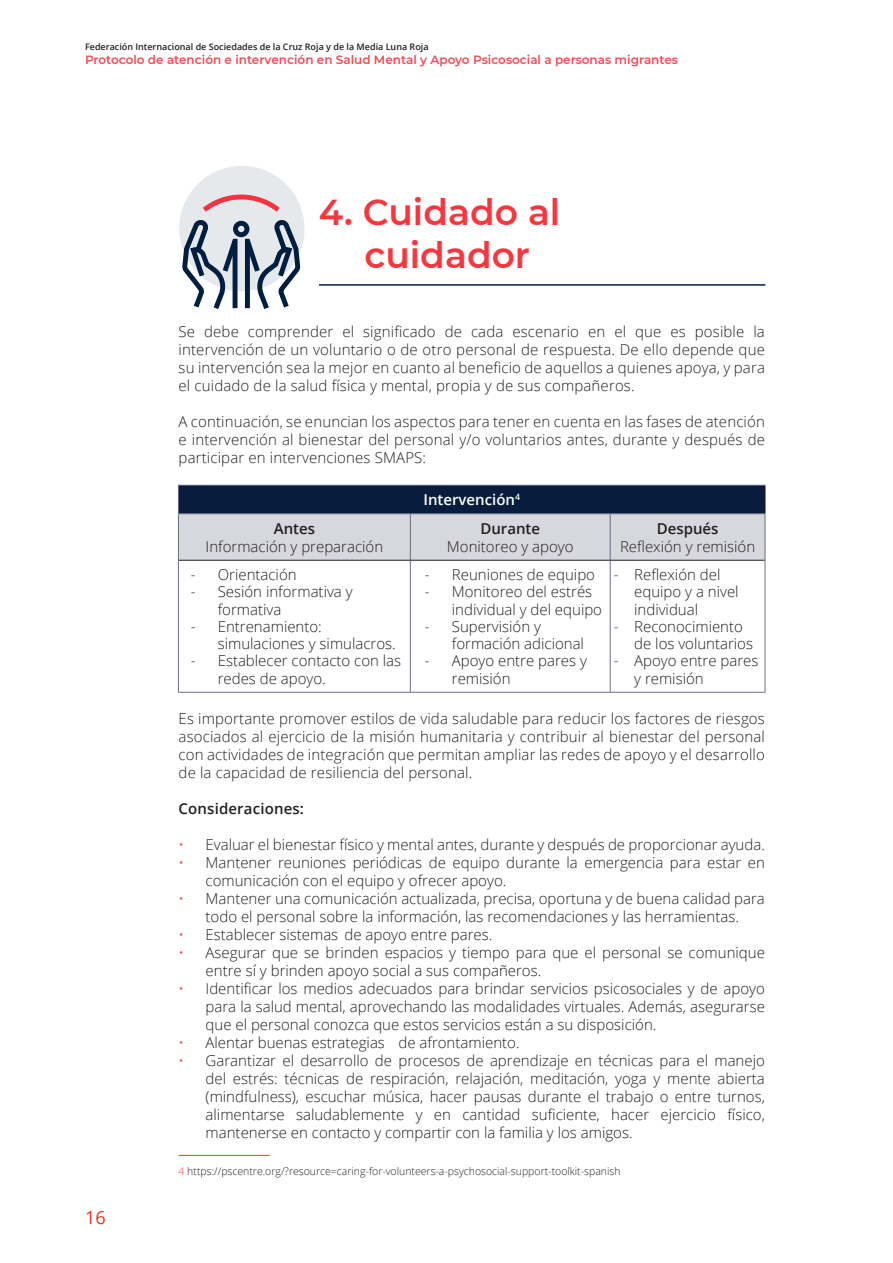
<style>
.page{position:relative;width:893px;height:1263px;background:#fff}
.page>*{position:absolute;margin:0;border:0;box-sizing:border-box;transform-origin:0 0}
.Heading_1{font:600 36px "Montserrat";color:#f9353e}
.t1{font:18px "Open Sans";color:#ee2e22}
.Cover_boilerplate_te{font:300 15px/18px "Open Sans";color:#231f20;text-align:justify}
.List_Paragraph{font:300 15px/17.2px "Open Sans";color:#231f20}
.Cover_boilerplate_te-2{font:600 15px "Open Sans";color:#231f20}
.t2{font:600 15px "Open Sans";color:#fff}
.t3{font:600 12px "Montserrat";color:#ef4b55}
.Cover_boilerplate_te-3{font:300 10.5px "Open Sans";color:#231f20}
.t4{font:600 9px "Open Sans";color:#231f20}
.s1{color:#ef4b55}
.s2{color:#fb333e}
</style>
<div class="page">
<div style="left:179px;top:166px;width:126px;height:125px;background:#e6e9ec;border-radius:50%"></div>
<hr style="left:319px;top:284px;width:446px;height:2px;background:#001f41">
<svg style="left:179px;top:194px;width:125px;height:115px"></svg>
<svg style="left:179px;top:561px;width:586px;height:131px"></svg>
<hr style="left:178px;top:560px;width:1px;height:132px;background:#6c6d84">
<hr style="left:178px;top:692px;width:232px;height:1px;background:#6c6d84">
<hr style="left:410px;top:561px;width:1px;height:131px;background:#6c6d84">
<hr style="left:410px;top:692px;width:200px;height:1px;background:#6c6d84">
<hr style="left:610px;top:561px;width:1px;height:131px;background:#6c6d84">
<hr style="left:765px;top:560px;width:1px;height:132px;background:#6c6d84">
<hr style="left:610px;top:692px;width:155px;height:1px;background:#6c6d84">
<hr style="left:178px;top:485px;width:232px;height:1px;background:#6c6d84">
<hr style="left:410px;top:485px;width:200px;height:1px;background:#6c6d84">
<hr style="left:610px;top:485px;width:155px;height:1px;background:#6c6d84">
<svg style="left:178px;top:486px;width:588px;height:74px;background:#8990a1"></svg>
<hr style="left:178px;top:514px;width:1px;height:46px;background:#6c6d84">
<hr style="left:178px;top:513px;width:232px;height:1px;background:#6c6d84">
<hr style="left:410px;top:513px;width:200px;height:1px;background:#6c6d84">
<hr style="left:610px;top:513px;width:155px;height:1px;background:#6c6d84">
<hr style="left:410px;top:514px;width:1px;height:46px;background:#6c6d84">
<hr style="left:610px;top:514px;width:1px;height:46px;background:#6c6d84">
<hr style="left:765px;top:514px;width:1px;height:46px;background:#6c6d84">
<hr style="left:179px;top:560px;width:231px;height:1px;background:#231f20">
<hr style="left:410px;top:560px;width:200px;height:1px;background:#231f20">
<hr style="left:610px;top:560px;width:155px;height:1px;background:#231f20">
<hr style="left:179px;top:1155px;width:91px;height:1px;background:#fb333e">
<p class="t4" style="left:85px;top:41px;width:345px">Federación Internacional de Sociedades de la Cruz Roja y de la Media Luna Roja</p>
<p class="t3" style="left:85px;top:52px;width:594px">Protocolo de atención e intervención en Salud Mental y Apoyo Psicosocial a personas migrantes</p>
<p class="Heading_1" style="left:319px;top:187px;width:243px">4. Cuidado al</p>
<p class="Heading_1" style="left:364px;top:230px;width:167px">cuidador</p>
<p class="Cover_boilerplate_te" style="left:179px;top:322px;width:588px">Se debe comprender el significado de cada escenario en el que es posible la intervención de un voluntario o de otro personal de respuesta. De ello depende que su intervención sea la mejor en cuanto al beneficio de aquellos a quienes apoya, y para el cuidado de la salud física y mental, propia y de sus compañeros.</p>
<p class="Cover_boilerplate_te" style="left:179px;top:412px;width:588px">A continuación, se enuncian los aspectos para tener en cuenta en las fases de atención e intervención al bienestar del personal y/o voluntarios antes, durante y después de participar en intervenciones SMAPS:</p>
<p class="t2" style="left:423px;top:489px;width:98px">Intervención<sup>4</sup></p>
<p class="Cover_boilerplate_te-2" style="left:274px;top:518px;width:43px">Antes</p>
<p class="Cover_boilerplate_te" style="left:206px;top:537px;width:179px">Información y preparación</p>
<p class="Cover_boilerplate_te-2" style="left:657px;top:518px;width:63px">Después</p>
<p class="Cover_boilerplate_te" style="left:620px;top:537px;width:137px">Reflexión y remisión</p>
<p class="Cover_boilerplate_te-2" style="left:480px;top:518px;width:61px">Durante</p>
<p class="Cover_boilerplate_te" style="left:447px;top:537px;width:128px">Monitoreo y apoyo</p>
<p class="List_Paragraph" style="left:191px;top:566px;width:107px">- Orientación</p>
<p class="List_Paragraph" style="left:218px;top:583px;width:136px;text-indent:-27px">- Sesión informativa y formativa</p>
<p class="List_Paragraph" style="left:218px;top:617px;width:180px;text-indent:-27px">- Entrenamiento: simulaciones y simulacros.</p>
<p class="List_Paragraph" style="left:218px;top:652px;width:185px;text-indent:-27px">- Establecer contacto con las redes de apoyo.</p>
<p class="List_Paragraph" style="left:425px;top:566px;width:172px">- Reuniones de equipo</p>
<p class="List_Paragraph" style="left:452px;top:583px;width:152px;text-indent:-27px">- Monitoreo del estrés individual y del equipo</p>
<p class="List_Paragraph" style="left:452px;top:617px;width:134px;text-indent:-27px">- Supervisión y formación adicional</p>
<p class="List_Paragraph" style="left:452px;top:652px;width:137px;text-indent:-27px">- Apoyo entre pares y remisión</p>
<p class="List_Paragraph" style="left:634px;top:566px;width:106px;text-indent:-20px">- Reflexión del equipo y a nivel individual</p>
<p class="List_Paragraph" style="left:634px;top:617px;width:120px;text-indent:-20px">- Reconocimiento de los voluntarios</p>
<p class="List_Paragraph" style="left:634px;top:652px;width:126px;text-indent:-20px">- Apoyo entre pares y remisión</p>
<p class="Cover_boilerplate_te" style="left:179px;top:709px;width:588px">Es importante promover estilos de vida saludable para reducir los factores de riesgos asociados al ejercicio de la misión humanitaria y contribuir al bienestar del personal con actividades de integración que permitan ampliar las redes de apoyo y el desarrollo de la capacidad de resiliencia del personal.</p>
<p class="Cover_boilerplate_te-2" style="left:179px;top:798px;width:127px">Consideraciones:</p>
<p class="Cover_boilerplate_te" style="left:179px;top:835px;width:588px"><span class="s1">•</span> Evaluar el bienestar físico y mental antes, durante y después de proporcionar ayuda.</p>
<p class="Cover_boilerplate_te" style="left:206px;top:853px;width:561px;text-indent:-27px"><span class="s1">•</span> Mantener reuniones periódicas de equipo durante la emergencia para estar en comunicación con el equipo y ofrecer apoyo.</p>
<p class="Cover_boilerplate_te" style="left:179px;top:889px;width:588px;text-align:center"><span class="s1">•</span> Mantener una comunicación actualizada, precisa, oportuna y de buena calidad para todo el personal sobre la información, las recomendaciones y las herramientas.</p>
<p class="Cover_boilerplate_te" style="left:179px;top:925px;width:315px"><span class="s1">•</span> Establecer sistemas de apoyo entre pares.</p>
<p class="Cover_boilerplate_te" style="left:206px;top:943px;width:561px;text-indent:-27px"><span class="s1">•</span> Asegurar que se brinden espacios y tiempo para que el personal se comunique entre sí y brinden apoyo social a sus compañeros.</p>
<p class="Cover_boilerplate_te" style="left:206px;top:979px;width:561px;text-indent:-27px"><span class="s1">•</span> Identificar los medios adecuados para brindar servicios psicosociales y de apoyo para la salud mental, aprovechando las modalidades virtuales. Además, asegurarse que el personal conozca que estos servicios están a su disposición.</p>
<p class="Cover_boilerplate_te" style="left:179px;top:1033px;width:342px"><span class="s1">•</span> Alentar buenas estrategias de afrontamiento.</p>
<p class="Cover_boilerplate_te" style="left:206px;top:1051px;width:561px;text-indent:-27px"><span class="s1">•</span> Garantizar el desarrollo de procesos de aprendizaje en técnicas para el manejo del estrés: técnicas de respiración, relajación, meditación, yoga y mente abierta (mindfulness), escuchar música, hacer pausas durante el trabajo o entre turnos, alimentarse saludablemente y en cantidad suficiente, hacer ejercicio físico, mantenerse en contacto y compartir con la familia y los amigos.</p>
<p class="t1" style="left:85px;top:1205px;width:22px">16</p>
<p class="Cover_boilerplate_te-3" style="left:179px;top:1164px;width:443px"><span class="s2">4</span> https://pscentre.org/?resource=caring-for-volunteers-a-psychosocial-support-toolkit-spanish</p>
</div>
